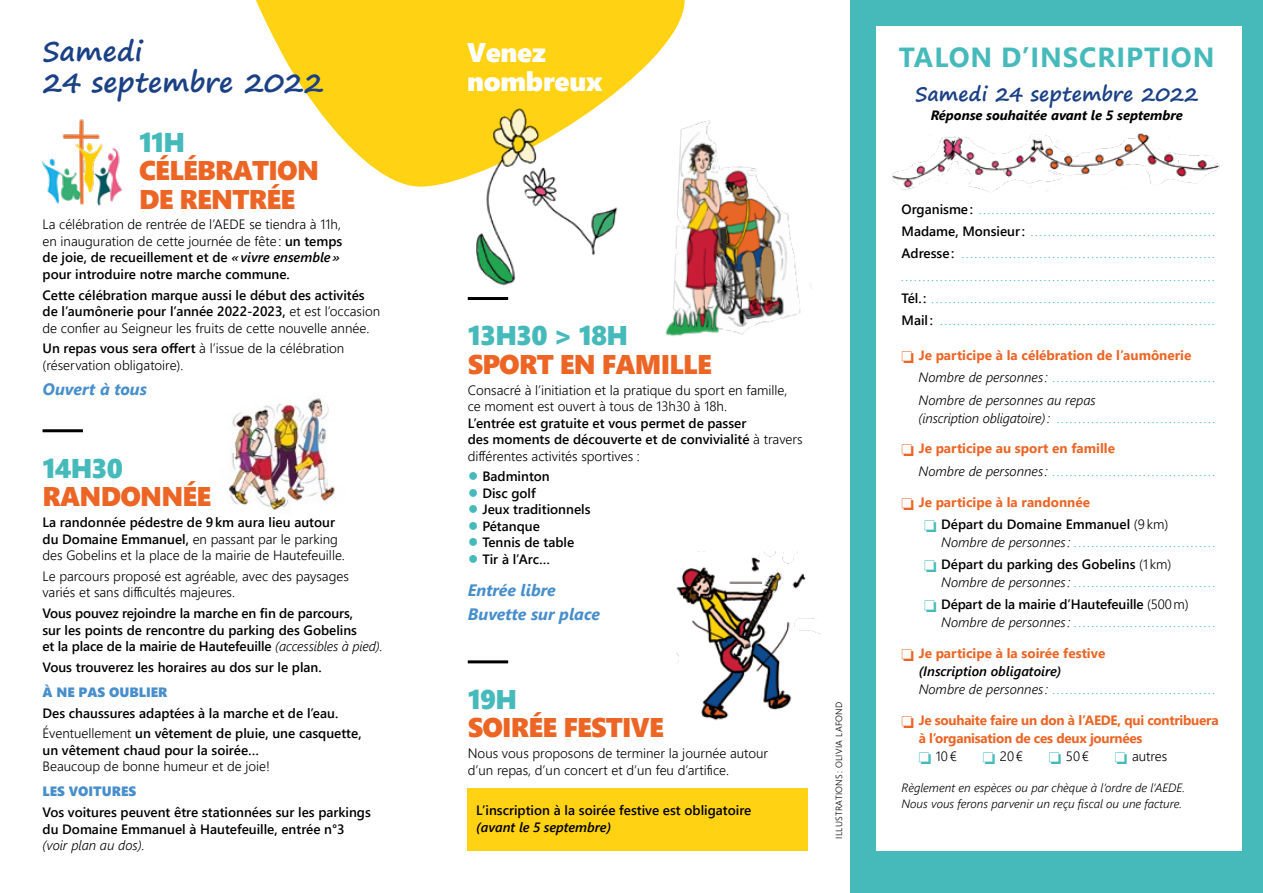
<style>
.page{position:relative;width:1263px;height:893px;background:#fff}
.page>*{position:absolute;margin:0;border:0;box-sizing:border-box;transform-origin:0 0}
.t1{font:700 27.6px "Segoe UI";letter-spacing:.035em;color:#46babb}
.t2{font:27px/28.5px "Segoe UI Black";letter-spacing:-.03em;color:#ec6525}
.t3{font:700 27px/30.5px "Segoe Print";letter-spacing:.005em;color:#1a4085}
.t4{font:27px "Segoe UI Black";letter-spacing:-.03em;color:#46babb}
.t5{font:27px/28.2px "Segoe UI Black";letter-spacing:-.01em;color:#fff}
.t6{font:700 19.5px "Segoe Print";letter-spacing:.01em;color:#1a4085}
.t7{font:italic 700 16.5px/23.7px "Segoe UI";color:#478ecc}
.t8{font:italic 300 13.5px/22.2px "Segoe UI";color:#46babb}
.t9{font:600 13.5px/16.5px "Segoe UI";color:#000}
.t10{font:300 13.5px/16.5px "Segoe UI";color:#000}
.t11{font:italic 300 13.5px/22.2px "Segoe UI";color:#000}
.t12{font:700 13.5px/18px "Segoe UI";letter-spacing:-.02em;color:#ec6525}
.t13{font:700 13.5px/22.2px "Segoe UI";color:#ec6525}
.t14{font:italic 700 13.5px "Segoe UI";color:#000}
.t15{font:13.5px "Segoe UI Black";color:#478ecc}
.t16{font:italic 600 13.5px "Segoe UI";color:#000}
.t17{font:italic 300 12px/16.5px "Segoe UI";color:#000}
.t18{font:300 9px "Segoe UI";letter-spacing:.035em;color:#000}
.s1{font-weight:600}
.s2{font-weight:600;font-style:italic}
.s3{font-weight:300}
.s4{font-weight:300;font-style:italic}
.s5{font-weight:300;font-size:18px;color:#46babb}
.s6{font-weight:600;font-style:normal;color:#000}
.s7{color:#ec6525}
.s8{font-weight:700;font-style:normal;color:#ec6525}
.s9{color:#46babb}
.s10{color:#000}
.s11{font-weight:600;color:#000}
.s12{font-weight:300;color:#000}
.s13{font-style:normal;color:#000}
</style>
<div class="page">
<div style="left:850px;top:0;width:413px;height:893px;background:#46babb"></div>
<div style="left:876px;top:26px;width:366px;height:261px;background:#fff"></div>
<div style="left:468px;top:788px;width:340px;height:62px;background:#ffd213"></div>
<svg style="left:256px;top:0;width:429px;height:187px;fill:#ffd213"></svg>
<img style="left:227px;top:397px;width:108px;height:113px">
<img style="left:676px;top:552px;width:143px;height:169px">
<img style="left:451px;top:92px;width:187px;height:208px">
<img style="left:638px;top:106px;width:172px;height:230px">
<hr style="left:43px;top:429px;width:40px;height:3px;background:#000">
<hr style="left:468px;top:660px;width:40px;height:3px;background:#000">
<hr style="left:468px;top:297px;width:40px;height:3px;background:#000">
<img style="left:892px;top:133px;width:328px;height:59px">
<div style="left:876px;top:204px;width:366px;height:646px;background:#fff"></div>
<img style="left:41px;top:119px;width:81px;height:87px">
<h2 class="t3" style="left:43px;top:36px;width:282px">Samedi<br>24 septembre 2022</h2>
<h2 class="t5" style="left:467px;top:37px;width:137px">Venez nombreux</h2>
<h2 class="t4" style="left:139px;top:123px;width:48px">11H</h2>
<h2 class="t2" style="left:139px;top:155px;width:181px">CÉLÉBRATION<br>DE RENTRÉE</h2>
<p class="t10" style="left:43px;top:216px;width:301px">La célébration de rentrée de l’AEDE se tiendra à 11h, en inauguration de cette journée de fête: <span class="s1">un temps de joie, de recueillement et de</span> <span class="s2">«vivre ensemble» </span><span class="s1">pour introduire notre marche commune.</span></p>
<p class="t9" style="left:43px;top:286px;width:339px">Cette célébration marque aussi le début des activités de l’aumônerie pour l’année 2022-2023, <span class="s3">et est l’occasion de confier au Seigneur les fruits de cette nouvelle année.</span></p>
<p class="t10" style="left:43px;top:340px;width:303px"><span class="s1">Un repas vous sera offert</span> à l’issue de la célébration (réservation obligatoire).</p>
<p class="t7" style="left:43px;top:376px;width:106px">Ouvert à tous</p>
<h2 class="t4" style="left:43px;top:449px;width:82px">14H30</h2>
<h2 class="t2" style="left:43px;top:481px;width:170px">RANDONNÉE</h2>
<p class="t10" style="left:43px;top:514px;width:304px"><span class="s1">La randonnée pédestre de 9km aura lieu autour du Domaine Emmanuel,</span> en passant par le parking des Gobelins et la place de la mairie de Hautefeuille.</p>
<p class="t10" style="left:43px;top:567px;width:308px">Le parcours proposé est agréable, avec des paysages variés et sans difficultés majeures.</p>
<p class="t9" style="left:43px;top:605px;width:342px">Vous pouvez rejoindre la marche en fin de parcours,<br>sur les points de rencontre du parking des Gobelins<br>et la place de la mairie de Hautefeuille <span class="s4">(accessibles à pied).</span></p>
<p class="t9" style="left:43px;top:659px;width:281px">Vous trouverez les horaires au dos sur le plan.</p>
<p class="t15" style="left:43px;top:682px;width:126px">À NE PAS OUBLIER</p>
<p class="t9" style="left:43px;top:702px;width:321px;line-height:20.7px">Des chaussures adaptées à la marche et de l’eau.<br><span class="s3">Éventuellement</span> un vêtement de pluie, une casquette,</p>
<p class="t9" style="left:43px;top:742px;width:218px">un vêtement chaud pour la soirée…</p>
<p class="t10" style="left:43px;top:758px;width:229px">Beaucoup de bonne humeur et de joie!</p>
<p class="t15" style="left:43px;top:782px;width:95px">LES VOITURES</p>
<p class="t9" style="left:43px;top:804px;width:330px">Vos voitures peuvent être stationnées sur les parkings du Domaine Emmanuel à Hautefeuille, entrée n°3</p>
<p class="t11" style="left:43px;top:833px;width:104px">(voir plan au dos).</p>
<h2 class="t4" style="left:468px;top:316px;width:162px">13H30 &gt; 18H</h2>
<h2 class="t2" style="left:468px;top:348px;width:246px">SPORT EN FAMILLE</h2>
<p class="t10" style="left:468px;top:381px;width:321px">Consacré à l’initiation et la pratique du sport en famille, ce moment est ouvert à tous de 13h30 à 18h.</p>
<p class="t9" style="left:468px;top:414px;width:336px">L’entrée est gratuite et vous permet de passer<br>des moments de découverte et de convivialité <span class="s3">à travers différentes activités sportives :</span></p>
<p class="t9" style="left:468px;top:468px;width:83px"><span class="s5">●</span> Badminton</p>
<p class="t9" style="left:468px;top:485px;width:70px"><span class="s5">●</span> Disc golf</p>
<p class="t9" style="left:468px;top:501px;width:124px"><span class="s5">●</span> Jeux traditionnels</p>
<p class="t9" style="left:468px;top:518px;width:74px"><span class="s5">●</span> Pétanque</p>
<p class="t9" style="left:468px;top:534px;width:108px"><span class="s5">●</span> Tennis de table</p>
<p class="t9" style="left:468px;top:551px;width:84px"><span class="s5">●</span> Tir à l’Arc…</p>
<p class="t7" style="left:468px;top:577px;width:134px">Entrée libre<br>Buvette sur place</p>
<h2 class="t4" style="left:468px;top:680px;width:51px">19H</h2>
<h2 class="t2" style="left:468px;top:712px;width:198px">SOIRÉE FESTIVE</h2>
<p class="t10" style="left:468px;top:745px;width:302px">Nous vous proposons de terminer la journée autour d’un repas, d’un concert et d’un feu d’artifice.</p>
<p class="t9" style="left:476px;top:802px;width:277px">L’inscription à la soirée festive est obligatoire</p>
<p class="t16" style="left:476px;top:816px;width:136px">(avant le 5 septembre)</p>
<p class="t18" style="left:832px;top:839px;width:139px;rotate:-90deg">ILLUSTRATIONS: OLIVIA LAFOND</p>
<h1 class="t1" style="left:899px;top:35px;width:317px">TALON D’INSCRIPTION</h1>
<h3 class="t6" style="left:915px;top:76px;width:285px">Samedi 24 septembre 2022</h3>
<p class="t14" style="left:931px;top:104px;width:253px">Réponse souhaitée avant le 5 septembre</p>
<p class="t8" style="left:901px;top:197px;width:316px;text-align:justify"><span class="s6">Organisme:</span> .......................................................<br><span class="s6">Madame, Monsieur:</span> ...........................................<br><span class="s6">Adresse:</span> ........................................................... .........................................................................<br><span class="s6">Tél.:</span> ..................................................................<br><span class="s6">Mail:</span> ................................................................</p>
<p class="t11" style="left:918px;top:343px;width:299px;text-indent:-17px"><span class="s7">❏</span> <span class="s8">Je participe à la célébration de l’aumônerie<br></span>Nombre de personnes: <span class="s9">......................................<br></span>Nombre de personnes au repas</p>
<p class="t8" style="left:918px;top:406px;width:299px"><span class="s10">(inscription obligatoire):</span> .....................................</p>
<p class="t8" style="left:918px;top:436px;width:299px;text-indent:-17px"><span class="s7">❏</span> <span class="s8">Je participe au sport en famille<br></span><span class="s10">Nombre de personnes:</span> ......................................</p>
<p class="t13" style="left:924px;top:490px;width:246px;text-indent:-22px">❏ Je participe à la randonnée<br><span class="s9">❏</span> <span class="s11">Départ du Domaine Emmanuel</span> <span class="s12">(9km)</span></p>
<p class="t8" style="left:924px;top:530px;width:293px;text-indent:17px"><span class="s10">Nombre de personnes:</span> ................................. ❏ <span class="s6">Départ du parking des Gobelins</span> <span class="s13">(1 km)</span></p>
<p class="t8" style="left:924px;top:570px;width:293px;text-indent:17px"><span class="s10">Nombre de personnes:</span> ................................. ❏ <span class="s6">Départ de la mairie d’Hautefeuille</span> <span class="s13">(500m)</span></p>
<p class="t8" style="left:941px;top:610px;width:276px"><span class="s10">Nombre de personnes:</span> .................................</p>
<p class="t8" style="left:919px;top:643px;width:298px;line-height:18px;text-indent:-17px"><span class="s7">❏</span> <span class="s8">Je participe à la soirée festive<br></span><span class="s11">(Inscription obligatoire)<br></span><span class="s10">Nombre de personnes:</span> ......................................</p>
<p class="t12" style="left:919px;top:711px;width:301px;text-indent:-17px">❏ Je souhaite faire un don à l’AEDE, qui contribuera à l’organisation de ces deux journées<br><span class="s9">❏</span> <span class="s12">10€</span></p>
<p class="t10" style="left:983px;top:747px;width:42px"><span class="s9">❏</span> 20€</p>
<p class="t10" style="left:1049px;top:747px;width:42px"><span class="s9">❏</span> 50€</p>
<p class="t10" style="left:1115px;top:747px;width:54px"><span class="s9">❏</span> autres</p>
<p class="t17" style="left:901px;top:778px;width:285px">Règlement en espèces ou par chèque à l’ordre de l’AEDE.<br>Nous vous ferons parvenir un reçu fiscal ou une facture.</p>
</div>
